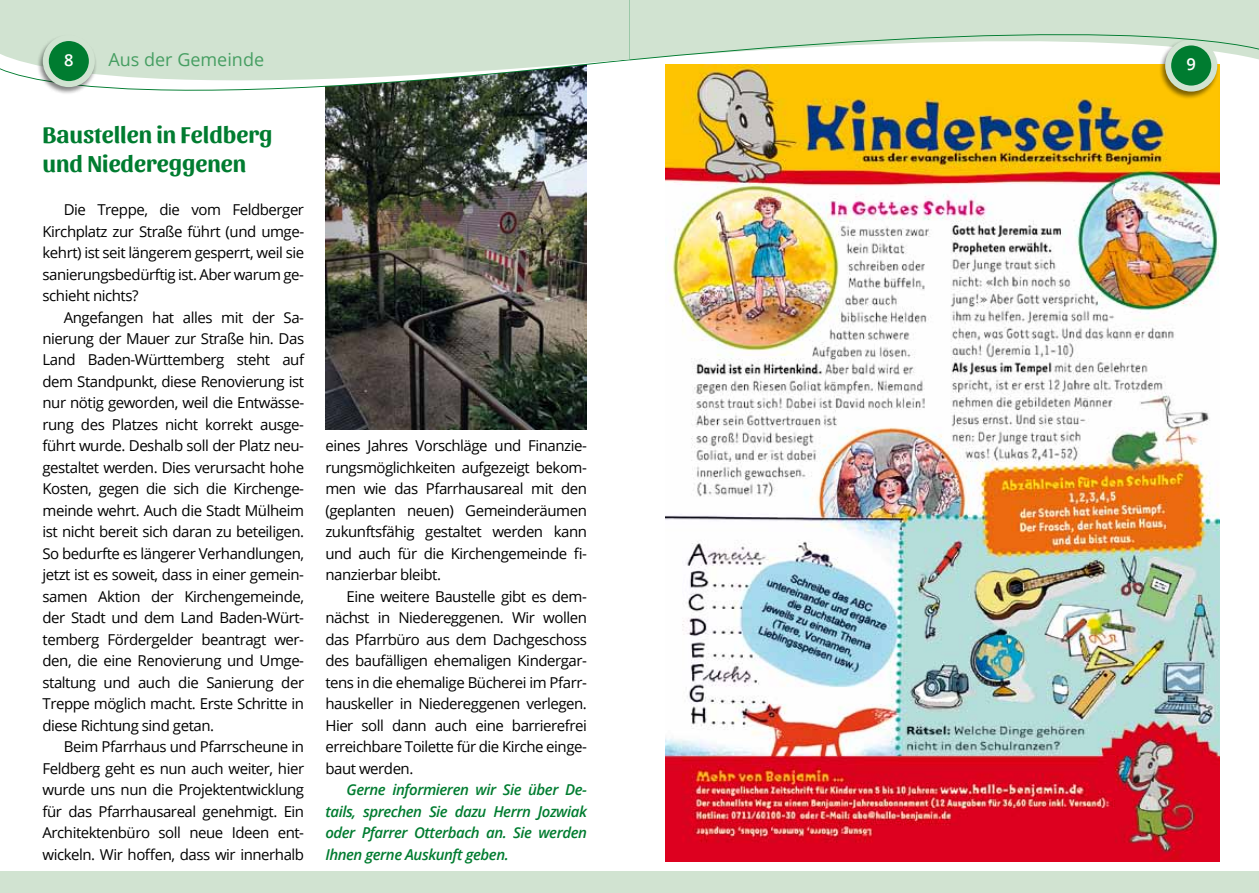
<style>
.page{position:relative;width:1259px;height:893px;background:#fff}
.page>*{position:absolute;margin:0;border:0;box-sizing:border-box;transform-origin:0 0}
.t1{font:700 24px/28.8px "Sansita";color:#007c30}
.t2{font:18px "Open Sans";color:#469e62}
.t3{font:600 16.5px "Open Sans";color:#fff}
.t4{font:15px/21.5px "Open Sans";letter-spacing:-.03em;color:#000;text-align:justify}
.t5{font:italic 600 15px/21.5px "Open Sans";letter-spacing:-.03em;color:#007c30;text-align:justify}
</style>
<div class="page">
<img style="left:665px;top:65px;width:554px;height:797px">
<img style="left:325px;top:126px;width:262px;height:304px">
<svg style="left:325px;top:111px;width:262px;height:14px;background:#454e46"></svg>
<svg style="left:0;top:0;width:629px;height:111px;fill:#d1e3d1"></svg>
<div style="left:0;top:872px;width:629px;height:21px;background:#d1e3d1"></div>
<div style="left:629px;top:872px;width:630px;height:21px;background:#d1e3d1"></div>
<div style="left:1159px;top:39px;width:60px;height:61px;background:#000;opacity:.5"></div>
<div style="left:1168px;top:42px;width:46px;height:47px;background:#007c30;border-radius:50%"></div>
<div style="left:1165px;top:39px;width:52px;height:53px;border:6px solid #d1e3d1;border-radius:50%"></div>
<div style="left:37px;top:35px;width:60px;height:60px;background:#000;opacity:.5"></div>
<div style="left:46px;top:38px;width:46px;height:46px;background:#007c30;border-radius:50%"></div>
<div style="left:43px;top:35px;width:52px;height:52px;border:6px solid #d1e3d1;border-radius:50%"></div>
<svg style="left:629px;top:0;width:630px;height:63px"></svg>
<p class="t3" style="left:64px;top:48px;width:11px">8</p>
<p class="t2" style="left:108px;top:47px;width:157px">Aus der Gemeinde</p>
<p class="t3" style="left:1186px;top:53px;width:11px">9</p>
<h1 class="t1" style="left:43px;top:121px;width:231px">Baustellen in Feldberg und Niedereggenen</h1>
<p class="t4" style="left:43px;top:199px;width:263px;text-indent:21px">Die Treppe, die vom Feldberger Kirchplatz zur Straße führt (und umge&shy;kehrt) ist seit längerem gesperrt, weil sie sanierungsbedürftig ist. Aber warum ge&shy;schieht nichts?</p>
<p class="t4" style="left:43px;top:306px;width:263px;text-indent:21px">Angefangen hat alles mit der Sa&shy;nierung der Mauer zur Straße hin. Das Land Baden-Württemberg steht auf dem Standpunkt, diese Renovierung ist nur nötig geworden, weil die Entwässe&shy;rung des Platzes nicht korrekt ausge&shy;führt wurde. Deshalb soll der Platz neu&shy;gestaltet werden. Dies verursacht hohe Kosten, gegen die sich die Kirchenge&shy;meinde wehrt. Auch die Stadt Mülheim ist nicht bereit sich daran zu beteiligen.<br>So bedurfte es längerer Verhandlungen, jetzt ist es soweit, dass in einer gemein&shy;samen Aktion der Kirchengemeinde, der Stadt und dem Land Baden-Würt&shy;temberg Fördergelder beantragt wer&shy;den, die eine Renovierung und Umge&shy;staltung und auch die Sanierung der Treppe möglich macht. Erste Schritte in diese Richtung sind getan.</p>
<p class="t4" style="left:43px;top:736px;width:263px;text-indent:21px">Beim Pfarrhaus und Pfarrscheune in Feldberg geht es nun auch weiter, hier wurde uns nun die Projektentwicklung für das Pfarrhausareal genehmigt. Ein Architektenbüro soll neue Ideen ent&shy;wickeln. Wir hoffen, dass wir innerhalb</p>
<p class="t4" style="left:325px;top:435px;width:263px">eines Jahres Vorschläge und Finanzie&shy;rungsmöglichkeiten aufgezeigt bekom&shy;men wie das Pfarrhausareal mit den (geplanten neuen) Gemeinderäumen zukunftsfähig gestaltet werden kann und auch für die Kirchengemeinde fi&shy;nanzierbar bleibt.</p>
<p class="t4" style="left:325px;top:585px;width:263px;text-indent:21px">Eine weitere Baustelle gibt es dem&shy;nächst in Niedereggenen. Wir wollen das Pfarrbüro aus dem Dachgeschoss des baufälligen ehemaligen Kindergar&shy;tens in die ehemalige Bücherei im Pfarr&shy;hauskeller in Niedereggenen verlegen.<br>Hier soll dann auch eine barrierefrei erreichbare Toilette für die Kirche einge&shy;baut werden.</p>
<p class="t5" style="left:325px;top:779px;width:263px;text-indent:21px">Gerne informieren wir Sie über De&shy;tails, sprechen Sie dazu Herrn Jozwiak oder Pfarrer Otterbach an. Sie werden Ihnen gerne Auskunft geben.</p>
</div>
